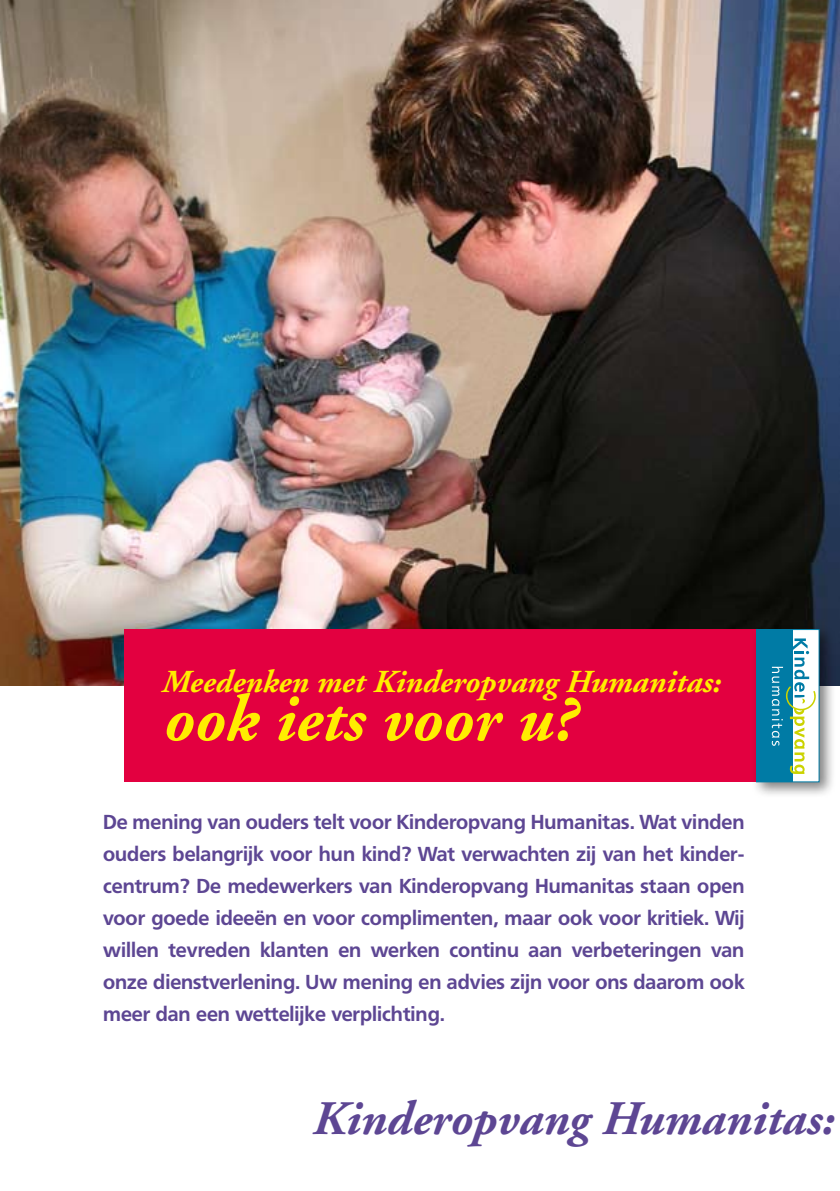
<style>
.page{position:relative;width:840px;height:1191px;background:#fff}
.page>*{position:absolute;margin:0;border:0;box-sizing:border-box;transform-origin:0 0}
.t1{font:italic 700 66px "Adobe Garamond";color:#ffed00}
.t2{font:italic 700 48px "Adobe Garamond";color:#5d4693}
.t3{font:italic 700 32px "Adobe Garamond";color:#ffed00}
.t4{font:700 20px/32px "Frutiger BQ";color:#5d4693;text-align:justify}
</style>
<div class="page">
<img style="left:0;top:0;width:839px;height:686px">
<div style="left:124px;top:629px;width:647px;height:152px;background:#e30040"></div>
<div style="left:750px;top:624px;width:85px;height:174px;background:#000;opacity:.5"></div>
<div style="left:756px;top:629px;width:62px;height:153px;background:#fff"></div>
<div style="left:756px;top:629px;width:36px;height:153px;background:#007ba5"></div>
<svg style="left:771px;top:638px;width:44px;height:136px"></svg>
<h3 class="t3" style="left:161px;top:664px;width:560px">Meedenken met Kinderopvang Humanitas:</h3>
<h1 class="t1" style="left:161px;top:683px;width:414px">ook iets voor u?</h1>
<p class="t4" style="left:103px;top:805px;width:642px">De mening van ouders telt voor Kinderopvang Humanitas. Wat vinden ouders belangrijk voor hun kind? Wat verwachten zij van het kinder&shy;centrum? De medewerkers van Kinderopvang Humanitas staan open voor goede ideeën en voor complimenten, maar ook voor kritiek. Wij willen tevreden klanten en werken continu aan verbeteringen van onze dienstverlening. Uw mening en advies zijn voor ons daarom ook meer dan een wettelijke verplichting.</p>
<h2 class="t2" style="left:310px;top:1092px;width:523px">Kinderopvang Humanitas:</h2>
</div>
